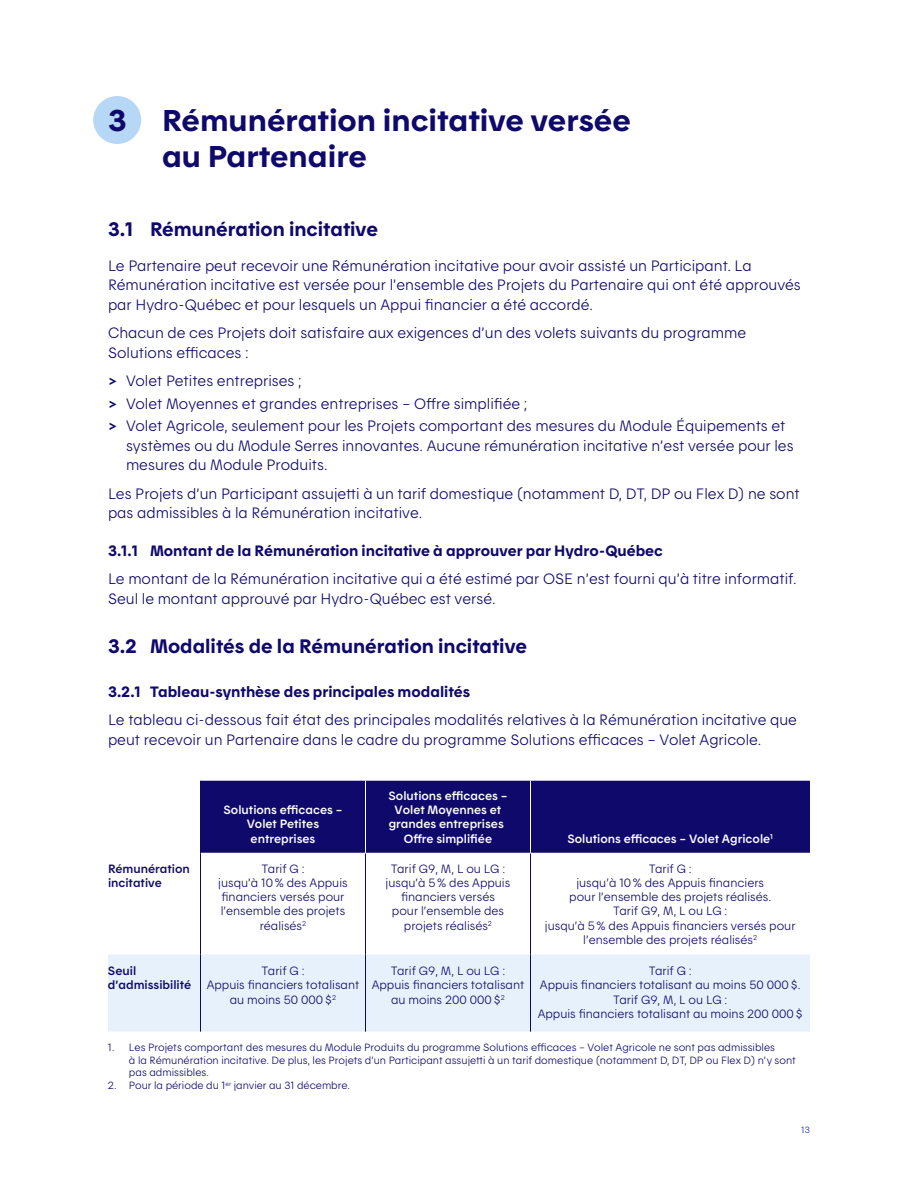
<style>
.page{position:relative;width:918px;height:1188px;background:#fff}
.page>*{position:absolute;margin:0;border:0;box-sizing:border-box;transform-origin:0 0}
.t1{font:30px/36px "Hydro Quebec Gras";color:#0f096c}
.t2{font:19.5px "Hydro Quebec Gras";color:#0f096c}
.t3{font:15px/19.5px "Hydro Quebec Maigre";color:#0f096c}
.t4{font:15px "Hydro Quebec Gras";color:#0f096c}
.t5{font:12px/14.2px "Hydro Quebec Maigre";color:#0f096c;text-align:center}
.t6{font:12px/14.2px "Hydro Quebec Demi";color:#fff;text-align:center}
.t7{font:12px/14.2px "Hydro Quebec Demi";color:#0f096c}
.t8{font:10.5px/12.6px "Hydro Quebec Maigre";color:#0f096c}
.t9{font:9px "Hydro Quebec Maigre";color:#1224b8}
.s1{font-family:"Hydro Quebec Demi"}
.s2{color:#0f096c}
</style>
<div class="page">
<div style="left:93px;top:96px;width:48px;height:48px;background:#b7d7f6;border-radius:50%"></div>
<div style="left:201px;top:781px;width:609px;height:72px;background:#0f096c"></div>
<div style="left:108px;top:954px;width:702px;height:78px;background:#e7f1fc"></div>
<hr style="left:365px;top:781px;width:1px;height:72px;background:#fff">
<hr style="left:365px;top:853px;width:1px;height:101px;background:#0f096c">
<hr style="left:530px;top:853px;width:1px;height:101px;background:#0f096c">
<hr style="left:200px;top:781px;width:1px;height:72px;background:#0f096c">
<hr style="left:200px;top:853px;width:1px;height:101px;background:#0f096c">
<hr style="left:200px;top:954px;width:1px;height:78px;background:#0f096c">
<hr style="left:365px;top:954px;width:1px;height:78px;background:#0f096c">
<hr style="left:530px;top:954px;width:1px;height:78px;background:#0f096c">
<hr style="left:530px;top:781px;width:1px;height:72px;background:#fff">
<h2 class="t1" style="left:162px;top:101px;width:470px;text-indent:-54px">3 Rémunération incitative versée au Partenaire</h2>
<h3 class="t2" style="left:108px;top:217px;width:272px">3.1 Rémunération incitative</h3>
<p class="t3" style="left:108px;top:255px;width:694px">Le Partenaire peut recevoir une Rémunération incitative pour avoir assisté un Participant. La<br>Rémunération incitative est versée pour l’ensemble des Projets du Partenaire qui ont été approuvés par Hydro- Québec et pour lesquels un Appui financier a été accordé.</p>
<p class="t3" style="left:108px;top:323px;width:640px">Chacun de ces Projets doit satisfaire aux exigences d’un des volets suivants du programme<br>Solutions efficaces :</p>
<p class="t3" style="left:108px;top:371px;width:195px"><span class="s1">&gt;</span> Volet Petites entreprises ;</p>
<p class="t3" style="left:108px;top:393px;width:421px"><span class="s1">&gt;</span> Volet Moyennes et grandes entreprises – Offre simplifiée ;</p>
<p class="t3" style="left:126px;top:416px;width:669px;text-indent:-18px"><span class="s1">&gt;</span> Volet Agricole, seulement pour les Projets comportant des mesures du Module Équipements et systèmes ou du Module Serres innovantes. Aucune rémunération incitative n’est versée pour les mesures du Module Produits.</p>
<p class="t3" style="left:108px;top:483px;width:693px">Les Projets d’un Participant assujetti à un tarif domestique (notamment D, D T, D P ou Flex D) ne sont pas admissibles à la Rémunération incitative.</p>
<h4 class="t4" style="left:108px;top:541px;width:556px">3.1.1 Montant de la Rémunération incitative à approuver par Hydro‑ Québec</h4>
<p class="t3" style="left:108px;top:569px;width:690px">Le montant de la Rémunération incitative qui a été estimé par OSE n’est fourni qu’à titre informatif.<br>Seul le montant approuvé par Hydro‑Québec est versé.</p>
<h3 class="t2" style="left:108px;top:634px;width:421px">3.2 Modalités de la Rémunération incitative</h3>
<h4 class="t4" style="left:108px;top:682px;width:364px">3.2.1 Tableau‑synthèse des principales modalités</h4>
<p class="t3" style="left:108px;top:710px;width:690px">Le tableau ci‑dessous fait état des principales modalités relatives à la Rémunération incitative que peut recevoir un Partenaire dans le cadre du programme Solutions efficaces – Volet Agricole.</p>
<p class="t6" style="left:224px;top:803px;width:120px">Solutions efficaces –<br>Volet Petites entreprises</p>
<p class="t6" style="left:389px;top:788px;width:120px">Solutions efficaces –<br>Volet Moyennes et grandes entreprises<span class="s2">.<br></span>Offre simplifiée</p>
<p class="t6" style="left:567px;top:831px;width:207px">Solutions efficaces – Volet Agricole<sup>1</sup></p>
<p class="t7" style="left:108px;top:861px;width:83px">Rémunération incitative</p>
<p class="t5" style="left:218px;top:861px;width:131px">Tarif G :<br>jusqu’à 10% des Appuis financiers versés pour l’ensemble des projets réalisés<sup>2</sup></p>
<p class="t5" style="left:386px;top:861px;width:126px">Tarif G9, M, L ou L G : jusqu’à 5% des Appuis financiers versés<br>pour l’ensemble des projets réalisés<sup>2</sup></p>
<p class="t5" style="left:545px;top:861px;width:252px">Tarif G :<br>jusqu’à 10% des Appuis financiers<br>pour l’ensemble des projets réalisés.<br>Tarif G9, M, L ou L G :<br>jusqu’à 5% des Appuis financiers versés pour l’ensemble des projets réalisés<sup>2</sup></p>
<p class="t7" style="left:108px;top:963px;width:85px">Seuil d’admissibilité</p>
<p class="t5" style="left:207px;top:964px;width:154px">Tarif G :<br>Appuis financiers totalisant au moins 50 000$<sup>2</sup></p>
<p class="t5" style="left:372px;top:964px;width:154px">Tarif G9, M, L ou L G :<br>Appuis financiers totalisant au moins 200 000$<sup>2</sup></p>
<p class="t5" style="left:538px;top:964px;width:267px">Tarif G :<br>Appuis financiers totalisant au moins 50 000$.<br>Tarif G9, M, L ou L G :<br>Appuis financiers totalisant au moins 200 000$</p>
<p class="t8" style="left:129px;top:1041px;width:669px;text-indent:-21px">1. Les Projets comportant des mesures du Module Produits du programme Solutions efficaces – Volet Agricole ne sont pas admissibles<br>à la Rémunération incitative. De plus, les Projets d’un Participant assujetti à un tarif domestique (notamment D, DT, DP ou Flex D) n’y sont pas admissibles.</p>
<p class="t8" style="left:108px;top:1079px;width:244px">2. Pour la période du 1<sup>er</sup> janvier au 31 décembre.</p>
<p class="t9" style="left:801px;top:1124px;width:10px">13</p>
</div>
